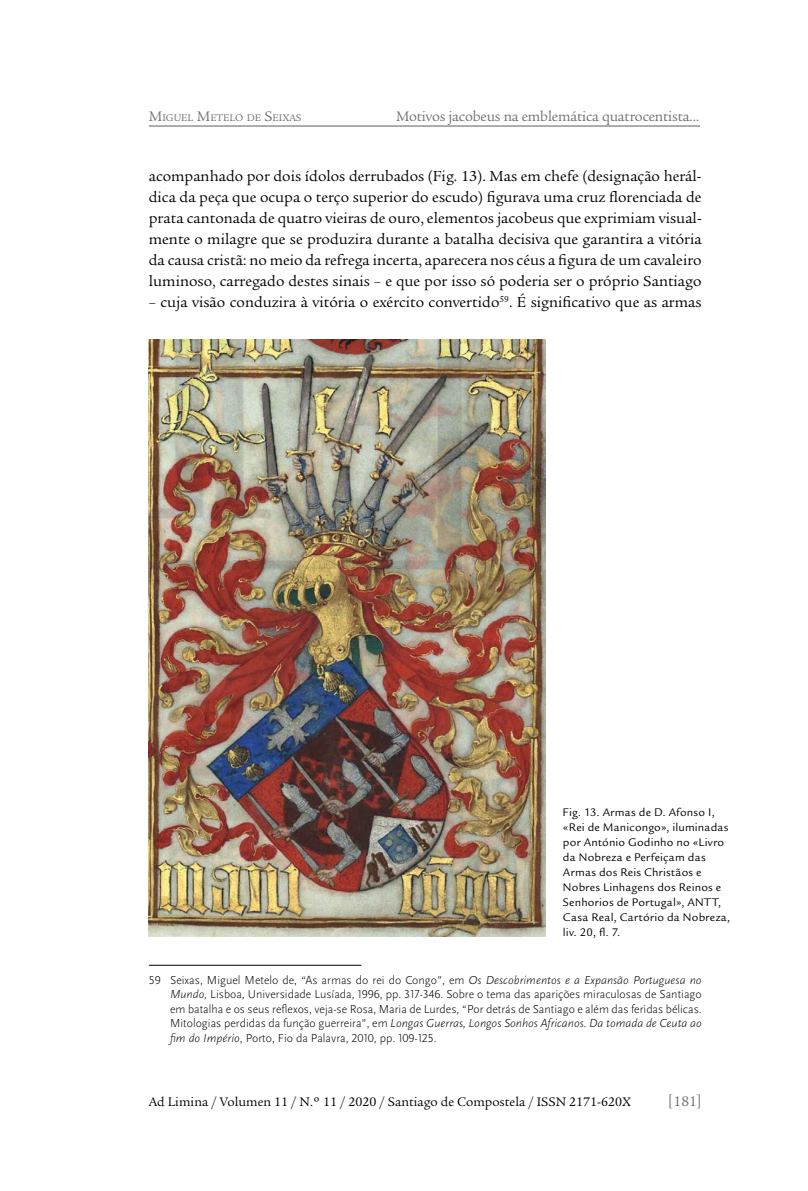
<style>
.page{position:relative;width:808px;height:1191px;background:#fff}
.page>*{position:absolute;margin:0;border:0;box-sizing:border-box;transform-origin:0 0}
.t1{font:15.75px/21px "Legacy Serif Std";color:#000;text-align:justify}
.t2{font:15px "Legacy Serif Std";letter-spacing:-.01em;color:#706f6f}
.t3{font:13.5px "Legacy Serif Std";color:#000}
.t4{font:300 12px/14.4px "Scala Sans Pro";color:#000;text-align:justify}
.t5{font:12px/15px "Legacy Sans Std";letter-spacing:.015em;color:#000}
.t6{font:10.5px "Legacy Serif Std";color:#706f6f}
.s1{font-size:15px}
.s2{font-style:italic}
</style>
<div class="page">
<hr style="left:149px;top:125px;width:551px;height:2px;background:#706f6f">
<hr style="left:149px;top:965px;width:212px;height:1px;background:#000">
<img style="left:149px;top:340px;width:397px;height:596px">
<p class="t6" style="left:149px;top:112px;width:154px"><span class="s1">M</span>IGUEL <span class="s1">M</span>ETELO DE <span class="s1">S</span>EIXAS</p>
<p class="t2" style="left:396px;top:108px;width:305px">Motivos jacobeus na emblemática quatrocentista…</p>
<p class="t1" style="left:149px;top:166px;width:554px">acompanhado por dois ídolos derrubados (Fig. 13). Mas em chefe (designação herál&shy;dica da peça que ocupa o terço superior do escudo) figurava uma cruz florenciada de prata cantonada de quatro vieiras de ouro, elementos jacobeus que exprimiam visual&shy;mente o milagre que se produzira durante a batalha decisiva que garantira a vitória da causa cristã: no meio da refrega incerta, aparecera nos céus a figura de um cavaleiro luminoso, carregado destes sinais – e que por isso só poderia ser o próprio Santiago</p>
<p class="t1" style="left:149px;top:292px;width:554px">– cuja visão conduzira à vitória o exército convertido<sup>59</sup>. É significativo que as armas</p>
<p class="t5" style="left:563px;top:805px;width:169px">Fig. 13. Armas de D. Afonso I, «Rei de Manicongo», iluminadas por António Godinho no «Livro da Nobreza e Perfeiçam das<br>Armas dos Reis Christãos e<br>Nobres Linhagens dos Reinos e<br>Senhorios de Portugal», ANTT,<br>Casa Real, Cartório da Nobreza, liv. 20, fl. 7.</p>
<p class="t4" style="left:170px;top:973px;width:533px;text-indent:-21px">59 Seixas, Miguel Metelo de, “As armas do rei do Congo”, em <span class="s2">Os Descobrimentos e a Expansão Portuguesa no Mundo,</span> Lisboa, Universidade Lusíada, 1996, pp. 317-346. Sobre o tema das aparições miraculosas de Santiago em batalha e os seus reflexos, veja-se Rosa, Maria de Lurdes, “Por detrás de Santiago e além das feridas bélicas.<br>Mitologias perdidas da função guerreira”, em <span class="s2">Longas Guerras, Longos Sonhos Africanos. Da tomada de Ceuta ao fim do Império</span>, Porto, Fio da Palavra, 2010, pp. 109-125.</p>
<p class="t3" style="left:149px;top:1094px;width:484px">Ad Limina / Volumen 11 / N.º 11 / 2020 / Santiago de Compostela / ISSN 2171-620X</p>
<p class="t2" style="left:668px;top:1092px;width:35px">[181]</p>
</div>
